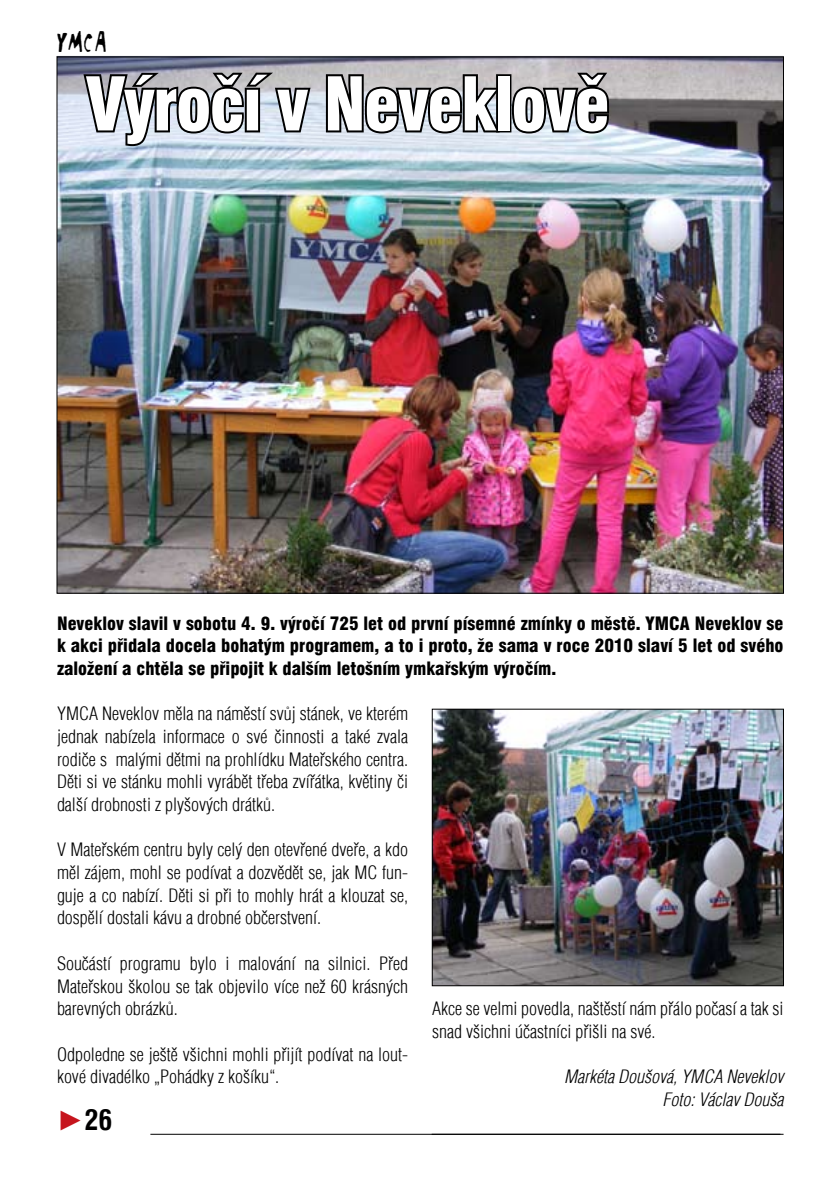
<style>
.page{position:relative;width:840px;height:1191px;background:#fff}
.page>*{position:absolute;margin:0;border:0;box-sizing:border-box;transform-origin:0 0}
.t1{font:condensed 72px "Swiss 721 AT Black";letter-spacing:-.03em;color:#fff}
.t2{font:32px "PROTEINYMCACZ";color:#000}
.t3{font:condensed 28px "Swiss 721 AT Bold";color:#000}
.t4{font:18px/22.6px "Switzerland Cond Light CE";color:#000;text-align:justify}
.t5{font:condensed 18px/22.6px "Swiss 721 AT Black";color:#000;text-align:justify}
.t6{font:18px/22.6px "Switzerland Cond Light CE Italic";color:#000;text-align:right}
.s1{font-family:"Arial";font-stretch:normal;color:#c6141d}
</style>
<div class="page">
<hr style="left:431px;top:1134px;width:352px;height:1px;background:#000">
<hr style="left:150px;top:1134px;width:630px;height:1px;background:#000">
<hr style="left:57px;top:56px;width:725px;height:1px;background:#000">
<img style="left:59px;top:59px;width:722px;height:532px">
<svg style="left:81px;top:71px;width:232px;height:122px;background:#9eaab5"></svg>
<svg style="left:324px;top:56px;width:286px;height:137px;background:#9aa3ab"></svg>
<img style="left:434px;top:711px;width:347px;height:273px">
<div style="left:432px;top:709px;width:351px;height:277px;border:1px solid #000"></div>
<h2 class="t2" style="left:57px;top:22px;width:52px">YMCA</h2>
<h1 class="t1" style="left:85px;top:60px;width:526px">Výročí v Neveklově</h1>
<p class="t5" style="left:57px;top:612px;width:727px">Neveklov slavil v sobotu 4. 9. výročí 725 let od první písemné zmínky o městě. YMCA Neveklov se k akci přidala docela bohatým programem, a to i proto, že sama v roce 2010 slaví 5 let od svého založení a chtěla se připojit k dalším letošním ymkařským výročím.</p>
<p class="t4" style="left:57px;top:702px;width:352px">YMCA Neveklov měla na náměstí svůj stánek, ve kterém jednak nabízela informace o své činnosti a také zvala rodiče s malými dětmi na prohlídku Mateřského centra.<br>Děti si ve stánku mohli vyrábět třeba zvířátka, květiny či další drobnosti z plyšových drátků.</p>
<p class="t4" style="left:57px;top:838px;width:352px">V Mateřském centru byly celý den otevřené dveře, a kdo měl zájem, mohl se podívat a dozvědět se, jak MC fun&shy;guje a co nabízí. Děti si při to mohly hrát a klouzat se, dospělí dostali kávu a drobné občerstvení.</p>
<p class="t4" style="left:57px;top:951px;width:352px">Součástí programu bylo i malování na silnici. Před Mateřskou školou se tak objevilo více než 60 krásných barevných obrázků.</p>
<p class="t4" style="left:57px;top:1042px;width:352px">Odpoledne se ještě všichni mohli přijít podívat na lout&shy;kové divadélko „Pohádky z košíku“.</p>
<p class="t4" style="left:432px;top:997px;width:352px">Akce se velmi povedla, naštěstí nám přálo počasí a tak si snad všichni účastníci přišli na své.</p>
<p class="t6" style="left:564px;top:1065px;width:221px">Markéta Doušová, YMCA Neveklov<br>Foto: Václav Douša</p>
<h3 class="t3" style="left:57px;top:1102px;width:57px"><span class="s1">►</span>26</h3>
</div>
